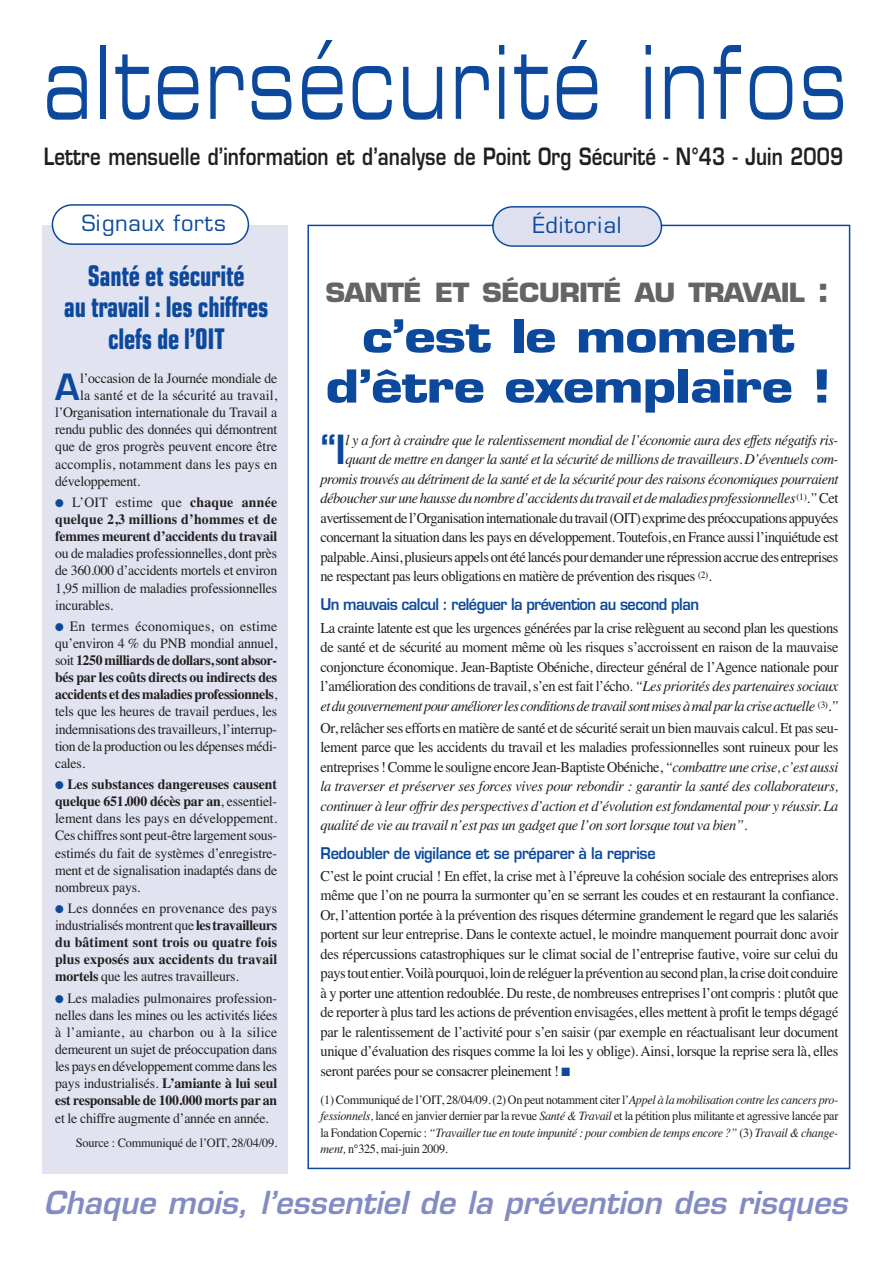
<style>
.page{position:relative;width:893px;height:1263px;background:#fff}
.page>*{position:absolute;margin:0;border:0;box-sizing:border-box;transform-origin:0 0}
.t1{font:102px "Eurostile Extended Two";letter-spacing:.05em;color:#0c499c;scale:.61 1}
.t2{font:700 44.25px/50.1px "Eurostile";letter-spacing:-.02em;color:#0c499c;text-align:center;scale:1.23 1}
.t3{font:600 39.15px "Eurostile";color:#0c499c;scale:.96 1}
.t4{font:600 35.4px "Eurostile";color:#0c499c}
.t5{font:italic 600 30.9px "Eurostile";color:#828cc3}
.t6{font:700 condensed 28.5px/31.5px "Eurostile";letter-spacing:-.01em;color:#0c499c;text-align:center;scale:.85 1}
.t7{font:700 25.8px "Eurostile";letter-spacing:-.03em;color:#636466;scale:1.08 1}
.t8{font:600 23.25px "Eurostile";letter-spacing:.005em;color:#231f20;scale:.8 1}
.t9{font:21.75px "Eurostile";letter-spacing:.03em;color:#0c499c}
.t10{font:600 15.75px "Eurostile";letter-spacing:-.035em;color:#0c499c;scale:.92 1}
.t11{font:15px/19.5px "Times";letter-spacing:-.03em;color:#231f20;text-align:justify;scale:.96 1}
.t12{font:italic 15px/19.5px "Times";letter-spacing:-.03em;color:#231f20;text-align:justify;scale:.96 1}
.t13{font:14.25px/17.1px "Times";letter-spacing:-.015em;color:#231f20;text-align:justify}
.t14{font:700 14.25px/17.1px "Times";letter-spacing:.01em;color:#231f20;text-align:justify}
.t15{font:14.25px "Times";letter-spacing:.005em;color:#231f20}
.t16{font:14.25px "Times";letter-spacing:.01em;color:#231f20}
.t17{font:12.75px/16.5px "Times";letter-spacing:-.025em;color:#231f20;text-align:justify;scale:.95 1}
.t18{font:12.75px "Times";letter-spacing:-.025em;color:#231f20}
.s1{font-size:34.8px}
.s2{color:#0c499c}
.s3{font-weight:400}
.s4{font-weight:700}
.s5{font-style:normal}
.s6{font-style:italic}
</style>
<div class="page">
<div style="left:42px;top:225px;width:246px;height:948px;background:#e2e3f1"></div>
<svg style="left:492px;top:206px;width:170px;height:41px;background:#ced5ea"></svg>
<svg style="left:52px;top:204px;width:197px;height:41px"></svg>
<h1 class="t1" style="left:44px;top:45px;width:1318px">altersécurité infos</h1>
<h3 class="t8" style="left:44px;top:148px;width:1001px">Lettre mensuelle d’information et d’analyse de Point Org Sécurité - N°43 - Juin 2009</h3>
<h3 class="t9" style="left:82px;top:215px;width:146px">Signaux forts</h3>
<h3 class="t9" style="left:533px;top:217px;width:90px">Éditorial</h3>
<h3 class="t6" style="left:64px;top:262px;width:242px">Santé et sécurité<br>au travail : les chiffres clefs de l’OIT</h3>
<h3 class="t4" style="left:55px;top:374px;width:26px">A</h3>
<p class="t13" style="left:80px;top:371px;width:199px">l’occasion de la Journée mondiale de</p>
<h3 class="t7" style="left:325px;top:283px;width:469px">SANTÉ ET SÉCURITÉ AU TRAVAIL <span class="s1">:</span></h3>
<h2 class="t2" style="left:326px;top:316px;width:412px">c’est le moment d’être exemplaire !</h2>
<p class="t16" style="left:80px;top:390px;width:199px">la santé et de la sécurité au travail,</p>
<p class="t13" style="left:55px;top:405px;width:224px">l’Organisation internationale du Travail a</p>
<p class="t13" style="left:55px;top:422px;width:224px">rendu public des données qui démontrent</p>
<p class="t13" style="left:55px;top:439px;width:224px">que de gros progrès peuvent encore être</p>
<p class="t15" style="left:55px;top:459px;width:224px">accomplis, notamment dans les pays en</p>
<p class="t13" style="left:55px;top:474px;width:87px">développement.</p>
<p class="t14" style="left:55px;top:495px;width:224px"><span class="s2">●</span> <span class="s3">L’OIT estime que</span> chaque année quelque 2,3 millions d’hommes et de femmes meurent d’accidents du travail</p>
<p class="t13" style="left:55px;top:546px;width:224px">ou de maladies professionnelles, dont près de 360.000 d’accidents mortels et environ 1,95 million de maladies professionnelles incurables.</p>
<p class="t13" style="left:55px;top:619px;width:224px"><span class="s2">●</span> En termes économiques, on estime qu’environ 4 % du PNB mondial annuel, soit <span class="s4">1250 milliards de dollars, sont absor&shy;bés par les coûts directs ou indirects des accidents et des maladies professionnels</span>, tels que les heures de travail perdues, les indemnisations des travailleurs, l’interrup&shy;tion de la production ou les dépenses médi&shy;cales.</p>
<p class="t13" style="left:55px;top:777px;width:224px"><span class="s2">●</span> <span class="s4">Les substances dangereuses causent quelque 651.000 décès par an</span>, essentiel&shy;lement dans les pays en développement.<br>Ces chiffres sont peut-être largement sous&shy;estimés du fait de systèmes d’enregistre&shy;ment et de signalisation inadaptés dans de nombreux pays.</p>
<p class="t14" style="left:55px;top:901px;width:224px"><span class="s2">●</span> <span class="s3">Les données en provenance des pays industrialisés montrent que</span> les travailleurs du bâtiment sont trois ou quatre fois plus exposés aux accidents du travail mortels <span class="s3">que les autres travailleurs.</span></p>
<p class="t13" style="left:55px;top:991px;width:224px"><span class="s2">●</span> Les maladies pulmonaires profession&shy;nelles dans les mines ou les activités liées à l’amiante, au charbon ou à la silice demeurent un sujet de préoccupation dans les pays en développement comme dans les pays industrialisés. <span class="s4">L’amiante à lui seul est responsable de 100.000 morts par an</span></p>
<p class="t13" style="left:55px;top:1111px;width:215px">et le chiffre augmente d’année en année.</p>
<p class="t18" style="left:76px;top:1138px;width:203px">Source : Communiqué de l’OIT, 28/04/09.</p>
<h3 class="t3" style="left:320px;top:435px;width:28px">“I</h3>
<p class="t12" style="left:345px;top:431px;width:515px">l y a fort à craindre que le ralentissement mondial de l’économie aura des effets négatifs ris-</p>
<p class="t12" style="left:345px;top:451px;width:515px">quant de mettre en danger la santé et la sécurité de millions de travailleurs. D’éventuels com-</p>
<p class="t12" style="left:320px;top:470px;width:541px">promis trouvés au détriment de la santé et de la sécurité pour des raisons économiques pourraient</p>
<p class="t12" style="left:320px;top:490px;width:541px">déboucher sur une hausse du nombre d’accidents du travail et de maladies professionnelles<sup>(1)</sup>.” <span class="s5">Cet</span></p>
<p class="t11" style="left:320px;top:509px;width:541px">avertissement de l’Organisation internationale du travail (OIT) exprime des préoccupations appuyées</p>
<p class="t11" style="left:320px;top:529px;width:541px">concernant la situation dans les pays en développement. Toutefois, en France aussi l’inquiétude est</p>
<p class="t11" style="left:320px;top:548px;width:541px">palpable. Ainsi, plusieurs appels ont été lancés pour demander une répression accrue des entreprises</p>
<p class="t11" style="left:320px;top:568px;width:409px">ne respectant pas leurs obligations en matière de prévention des risques <sup>(2)</sup>.</p>
<p class="t10" style="left:320px;top:599px;width:413px">Un mauvais calcul : reléguer la prévention au second plan</p>
<p class="t11" style="left:320px;top:620px;width:541px">La crainte latente est que les urgences générées par la crise relèguent au second plan les questions de santé et de sécurité au moment même où les risques s’accroissent en raison de la mauvaise conjoncture économique. Jean-Baptiste Obéniche, directeur général de l’Agence nationale pour l’amélioration des conditions de travail, s’en est fait l’écho. <span class="s6">“Les priorités des partenaires sociaux et du gouvernement pour améliorer les conditions de travail sont mises à mal par la crise actuelle</span> <sup>(3)</sup><span class="s6">.”</span></p>
<p class="t12" style="left:320px;top:719px;width:541px"><span class="s5">Or, relâcher ses efforts en matière de santé et de sécurité serait un bien mauvais calcul. Et pas seu&shy;lement parce que les accidents du travail et les maladies professionnelles sont ruineux pour les entreprises ! Comme le souligne encore Jean-Baptiste Obéniche,</span> “combattre une crise, c’est aussi la traverser et préserver ses forces vives pour rebondir : garantir la santé des collaborateurs, continuer à leur offrir des perspectives d’action et d’évolution est fondamental pour y réussir. La qualité de vie au travail n’est pas un gadget que l’on sort lorsque tout va bien”<span class="s5">.</span></p>
<p class="t10" style="left:320px;top:848px;width:366px">Redoubler de vigilance et se préparer à la reprise</p>
<p class="t11" style="left:320px;top:867px;width:541px">C’est le point crucial ! En effet, la crise met à l’épreuve la cohésion sociale des entreprises alors même que l’on ne pourra la surmonter qu’en se serrant les coudes et en restaurant la confiance.<br>Or, l’attention portée à la prévention des risques détermine grandement le regard que les salariés portent sur leur entreprise. Dans le contexte actuel, le moindre manquement pourrait donc avoir des répercussions catastrophiques sur le climat social de l’entreprise fautive, voire sur celui du pays tout entier. Voilà pourquoi, loin de reléguer la prévention au second plan, la crise doit conduire à y porter une attention redoublée. Du reste, de nombreuses entreprises l’ont compris : plutôt que de reporter à plus tard les actions de prévention envisagées, elles mettent à profit le temps dégagé par le ralentissement de l’activité pour s’en saisir (par exemple en réactualisant leur document unique d’évaluation des risques comme la loi les y oblige). Ainsi, lorsque la reprise sera là, elles seront parées pour se consacrer pleinement ! <span class="s2">■</span></p>
<p class="t17" style="left:320px;top:1092px;width:547px">(1) Communiqué de l’OIT, 28/04/09. (2) On peut notamment citer l’<span class="s6">Appel à la mobilisation contre les cancers pro&shy;fessionnels,</span> lancé en janvier dernier par la revue <span class="s6">Santé &amp; Travail</span> et la pétition plus militante et agressive lancée par la Fondation Copernic : <span class="s6">“Travailler tue en toute impunité : pour combien de temps encore ?”</span> (3) <span class="s6">Travail &amp; change&shy;ment,</span> n°325, mai-juin 2009.</p>
<h3 class="t5" style="left:44px;top:1190px;width:811px">Chaque mois, l’essentiel de la prévention des risques</h3>
</div>
